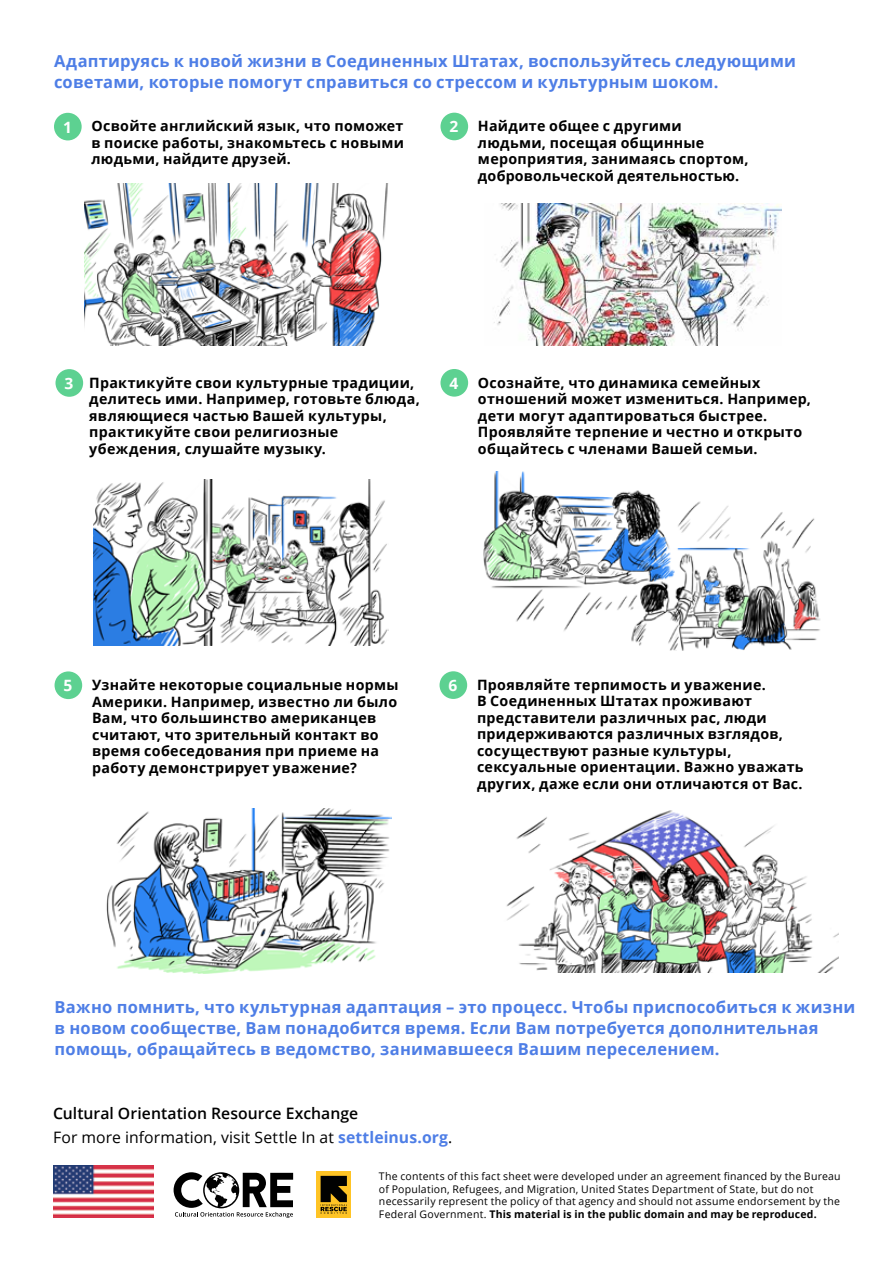
<style>
.page{position:relative;width:893px;height:1263px;background:#fff}
.page>*{position:absolute;margin:0;border:0;box-sizing:border-box;transform-origin:0 0}
.t1{font:700 16.5px/21px "Open Sans";letter-spacing:.015em;color:#4e7ee6}
.t2{font:600 15.75px/24px "Open Sans";color:#000}
.t3{font:700 15.6px "Open Sans";color:#fff}
.t4{font:700 14.25px/16.5px "Open Sans";letter-spacing:.02em;color:#000}
.t5{font:10.5px/12.6px "Open Sans";letter-spacing:.02em;color:#000}
.s1{font-size:15.6px;color:#fff}
.s2{font-weight:400}
.s3{font-weight:700;color:#4e7ee6}
.s4{font-weight:700}
</style>
<div class="page">
<img style="left:506px;top:810px;width:332px;height:163px">
<svg style="left:174px;top:1172px;width:119px;height:46px"></svg>
<div style="left:316px;top:1171px;width:35px;height:47px;background:#ffc425"></div>
<svg style="left:321px;top:1176px;width:26px;height:38px"></svg>
<img style="left:53px;top:1165px;width:100px;height:53px">
<img style="left:85px;top:183px;width:303px;height:162px">
<div style="left:54px;top:113px;width:28px;height:27px;background:#5dd191;border-radius:50%"></div>
<div style="left:440px;top:113px;width:28px;height:27px;background:#5dd191;border-radius:50%"></div>
<div style="left:56px;top:369px;width:27px;height:28px;background:#5dd191;border-radius:50%"></div>
<div style="left:440px;top:369px;width:28px;height:28px;background:#5dd191;border-radius:50%"></div>
<img style="left:93px;top:480px;width:295px;height:166px">
<img style="left:494px;top:204px;width:288px;height:141px">
<img style="left:483px;top:472px;width:337px;height:178px">
<div style="left:55px;top:671px;width:27px;height:28px;background:#5dd191;border-radius:50%"></div>
<div style="left:439px;top:671px;width:28px;height:28px;background:#5dd191;border-radius:50%"></div>
<img style="left:106px;top:808px;width:286px;height:165px">
<p class="t1" style="left:54px;top:50px;width:743px">Адаптируясь к новой жизни в Соединенных Штатах, воспользуйтесь следующими советами, которые помогут справиться со стрессом и культурным шоком.</p>
<p class="t3" style="left:63px;top:116px;width:10px">1</p>
<p class="t4" style="left:91px;top:118px;width:314px;text-align:justify">Освойте английский язык, что поможет в поиске работы, знакомьтесь с новыми людьми, найдите друзей.</p>
<p class="t3" style="left:450px;top:116px;width:10px">2</p>
<p class="t4" style="left:478px;top:118px;width:272px">Найдите общее с другими людьми, посещая общинные мероприятия, занимаясь спортом, добровольческой деятельностью.</p>
<p class="t4" style="left:89px;top:374px;width:332px;text-indent:-25px"><span class="s1">3</span> Практикуйте свои культурные традиции, делитесь ими. Например, готовьте блюда, являющиеся частью Вашей культуры, практикуйте свои религиозные убеждения, слушайте музыку.</p>
<p class="t3" style="left:450px;top:372px;width:10px">4</p>
<p class="t4" style="left:478px;top:374px;width:334px">Осознайте, что динамика семейных отношений может измениться. Например, дети могут адаптироваться быстрее.<br>Проявляйте терпение и честно и открыто общайтесь с членами Вашей семьи.</p>
<p class="t3" style="left:64px;top:674px;width:10px">5</p>
<p class="t4" style="left:92px;top:676px;width:308px">Узнайте некоторые социальные нормы Америки. Например, известно ли было Вам, что большинство американцев считают, что зрительный контакт во время собеседования при приеме на работу демонстрирует уважение?</p>
<p class="t3" style="left:449px;top:674px;width:10px">6</p>
<p class="t4" style="left:477px;top:676px;width:328px">Проявляйте терпимость и уважение.<br>В Соединенных Штатах проживают представители различных рас, люди придерживаются различных взглядов, сосуществуют разные культуры, сексуальные ориентации. Важно уважать других, даже если они отличаются от Вас.</p>
<p class="t1" style="left:55px;top:996px;width:802px">Важно помнить, что культурная адаптация – это процесс. Чтобы приспособиться к жизни в новом сообществе, Вам понадобится время. Если Вам потребуется дополнительная помощь, обращайтесь в ведомство, занимавшееся Вашим переселением.</p>
<p class="t2" style="left:53px;top:1101px;width:401px">Cultural Orientation Resource Exchange<br><span class="s2">For more information, visit Settle In at</span> <span class="s3">settleinus.org</span><span class="s2">.</span></p>
<p class="t5" style="left:379px;top:1170px;width:463px">The contents of this fact sheet were developed under an agreement financed by the Bureau of Population, Refugees, and Migration, United States Department of State, but do not necessarily represent the policy of that agency and should not assume endorsement by the Federal Government. <span class="s4">This material is in the public domain and may be reproduced.</span></p>
</div>
